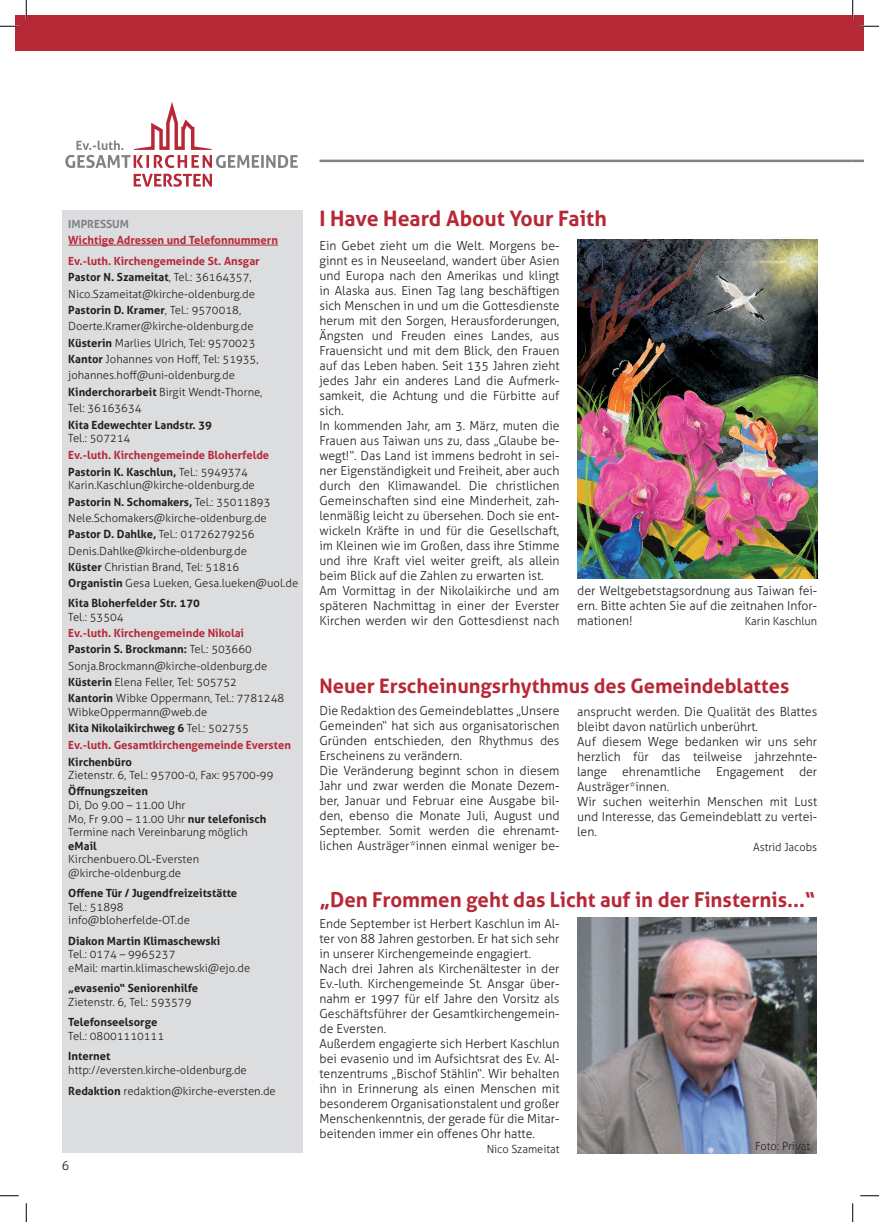
<style>
.page{position:relative;width:879px;height:1222px;background:#fff}
.page>*{position:absolute;margin:0;border:0;box-sizing:border-box;transform-origin:0 0}
.t1{font:700 21.25px "Aller";color:#b72837}
.t2{font:700 20.62px "Aller";color:#b72837}
.t3{font:700 20px "Aller";color:#b72837}
.t4{font:300 12.5px/15px "Aller";color:#231f20}
.t5{font:300 11.25px/16.4px "Aller";color:#231f20}
.t6{font:700 11.25px/16.8px "Aller";color:#b72837}
.t7{font:700 11.25px "Aller";color:#231f20}
.t8{font:700 11.25px "Aller";color:#808285}
.s1{font-weight:700}
.s2{color:#231f20}
.s3{font-weight:300;color:#231f20}
.s4{font-weight:700;color:#b72837}
</style>
<div class="page">
<svg style="left:65px;top:102px;width:233px;height:66px"></svg>
<svg style="left:134px;top:174px;width:78px;height:13px"></svg>
<div style="left:16px;top:16px;width:836px;height:35px;background:#b72837"></div>
<div style="left:852px;top:16px;width:10px;height:35px;background:#b72837"></div>
<div style="left:62px;top:211px;width:240px;height:942px;background:#dcdddf"></div>
<hr style="left:68px;top:245px;width:210px;height:1px;background:#b72837">
<img style="left:577px;top:239px;width:239px;height:339px">
<img style="left:577px;top:917px;width:239px;height:236px">
<hr style="left:320px;top:160px;width:531px;height:2px;background:#808285">
<svg style="left:853px;top:160px;width:9px;height:2px"></svg>
<svg style="left:0;top:25px;width:19px;height:2px"></svg>
<svg style="left:860px;top:25px;width:18px;height:2px"></svg>
<svg style="left:0;top:1195px;width:19px;height:1px"></svg>
<svg style="left:860px;top:1195px;width:18px;height:1px"></svg>
<svg style="left:25px;top:0;width:2px;height:19px"></svg>
<svg style="left:25px;top:1203px;width:2px;height:19px"></svg>
<svg style="left:851px;top:0;width:2px;height:19px"></svg>
<svg style="left:852px;top:1203px;width:1px;height:19px"></svg>
<p class="t8" style="left:68px;top:217px;width:62px">IMPRESSUM</p>
<p class="t6" style="left:68px;top:230px;width:211px;line-height:20.6px">Wichtige Adressen und Telefonnummern<br>Ev.-luth. Kirchengemeinde St. Ansgar</p>
<p class="t5" style="left:68px;top:269px;width:196px"><span class="s1">Pastor N. Szameitat</span>, Tel.: 36164357, Nico.Szameitat@kirche-oldenburg.de <span class="s1">Pastorin D. Kramer</span>, Tel.: 9570018, Doerte.Kramer@kirche-oldenburg.de <span class="s1">Küsterin</span> Marlies Ulrich, Tel: 9570023<br><span class="s1">Kantor</span> Johannes von Hoff, Tel: 51935, johannes.hoff@uni-oldenburg.de <span class="s1">Kinderchorarbeit</span> Birgit Wendt-Thorne, Tel: 36163634</p>
<p class="t7" style="left:68px;top:418px;width:145px">Kita Edewechter Landstr. 39</p>
<p class="t5" style="left:68px;top:430px;width:64px">Tel.: 507214</p>
<p class="t6" style="left:68px;top:447px;width:202px;line-height:16.4px">Ev.-luth. Kirchengemeinde Bloherfelde<br><span class="s2">Pastorin K. Kaschlun,</span> <span class="s3">Tel.: 5949374</span></p>
<p class="t5" style="left:68px;top:477px;width:231px">Karin.Kaschlun@kirche-oldenburg.de <span class="s1">Pastorin N. Schomakers,</span> Tel.: 35011893<br>Nele.Schomakers@kirche-oldenburg.de <span class="s1">Pastor D. Dahlke,</span> Tel.: 01726279256<br>Denis.Dahlke@kirche-oldenburg.de<br><span class="s1">Küster</span> Christian Brand, Tel: 51816<br><span class="s1">Organistin</span> Gesa Lueken, Gesa.lueken@uol.de</p>
<p class="t7" style="left:68px;top:596px;width:133px">Kita Bloherfelder Str. 170</p>
<p class="t5" style="left:68px;top:608px;width:57px">Tel.: 53504</p>
<p class="t5" style="left:68px;top:625px;width:217px"><span class="s4">Ev.-luth. Kirchengemeinde Nikolai </span><span class="s1">Pastorin S. Brockmann:</span> Tel.: 503660<br>Sonja.Brockmann@kirche-oldenburg.de <span class="s1">Küsterin</span> Elena Feller, Tel: 505752<br><span class="s1">Kantorin</span> Wibke Oppermann, Tel.: 7781248</p>
<p class="t6" style="left:68px;top:703px;width:224px"><span class="s3">WibkeOppermann@web.de<br></span><span class="s2">Kita Nikolaikirchweg 6</span> <span class="s3">Tel.: 502755<br></span>Ev.-luth. Gesamtkirchengemeinde Eversten</p>
<p class="t7" style="left:68px;top:755px;width:65px">Kirchenbüro</p>
<p class="t5" style="left:68px;top:767px;width:207px">Zietenstr. 6, Tel.: 95700-0, Fax: 95700-99</p>
<p class="t7" style="left:68px;top:784px;width:81px">Öffnungszeiten</p>
<p class="t5" style="left:68px;top:798px;width:199px;line-height:13.5px">Di, Do 9.00 – 11.00 Uhr<br>Mo, Fr 9.00 – 11.00 Uhr <span class="s1">nur telefonisch<br></span>Termine nach Vereinbarung möglich</p>
<p class="t7" style="left:68px;top:838px;width:30px">eMail</p>
<p class="t5" style="left:68px;top:852px;width:132px;line-height:13.5px">Kirchenbuero.OL-Eversten @kirche-oldenburg.de</p>
<p class="t7" style="left:68px;top:886px;width:170px">Offene Tür / Jugendfreizeitstätte</p>
<p class="t5" style="left:68px;top:900px;width:123px;line-height:13.5px">Tel.: 51898 info@bloherfelde-OT.de</p>
<p class="t7" style="left:68px;top:934px;width:153px">Diakon Martin Klimaschewski</p>
<p class="t5" style="left:68px;top:947px;width:183px;line-height:13.5px">Tel.: 0174 – 9965237<br>eMail: martin.klimaschewski@ejo.de</p>
<p class="t7" style="left:68px;top:981px;width:131px">„evasenio“ Seniorenhilfe</p>
<p class="t5" style="left:68px;top:993px;width:125px">Zietenstr. 6, Tel.: 593579</p>
<p class="t7" style="left:68px;top:1015px;width:91px">Telefonseelsorge</p>
<p class="t5" style="left:68px;top:1028px;width:97px">Tel.: 08001110111</p>
<p class="t7" style="left:68px;top:1049px;width:44px">Internet</p>
<p class="t5" style="left:68px;top:1060px;width:209px;line-height:20.6px">http://eversten.kirche-oldenburg.de<br><span class="s1">Redaktion</span> redaktion@kirche-eversten.de</p>
<p class="t4" style="left:62px;top:1157px;width:9px">6</p>
<h1 class="t1" style="left:319px;top:206px;width:289px">I Have Heard About Your Faith</h1>
<p class="t4" style="left:319px;top:238px;width:241px">Ein Gebet zieht um die Welt. Morgens be&shy;ginnt es in Neuseeland, wandert über Asien und Europa nach den Amerikas und klingt in Alaska aus. Einen Tag lang beschäftigen sich Menschen in und um die Gottesdienste herum mit den Sorgen, Herausforderungen, Ängsten und Freuden eines Landes, aus Frauensicht und mit dem Blick, den Frauen auf das Leben haben. Seit 135 Jahren zieht jedes Jahr ein anderes Land die Aufmerk&shy;samkeit, die Achtung und die Fürbitte auf sich.<br>In kommenden Jahr, am 3. März, muten die Frauen aus Taiwan uns zu, dass „Glaube be&shy;wegt!“. Das Land ist immens bedroht in sei&shy;ner Eigenständigkeit und Freiheit, aber auch durch den Klimawandel. Die christlichen Gemeinschaften sind eine Minderheit, zah&shy;lenmäßig leicht zu übersehen. Doch sie ent&shy;wickeln Kräfte in und für die Gesellschaft, im Kleinen wie im Großen, dass ihre Stimme und ihre Kraft viel weiter greift, als allein beim Blick auf die Zahlen zu erwarten ist.<br>Am Vormittag in der Nikolaikirche und am späteren Nachmittag in einer der Everster Kirchen werden wir den Gottesdienst nach</p>
<p class="t4" style="left:577px;top:583px;width:241px;text-align:justify">der Weltgebetstagsordnung aus Taiwan fei&shy;ern. Bitte achten Sie auf die zeitnahen Infor&shy;mationen!</p>
<p class="t5" style="left:744px;top:613px;width:74px">Karin Kaschlun</p>
<h3 class="t3" style="left:319px;top:673px;width:471px">Neuer Erscheinungsrhythmus des Gemeindeblattes</h3>
<p class="t4" style="left:319px;top:703px;width:241px">Die Redaktion des Gemeindeblattes „Unsere Gemeinden“ hat sich aus organisatorischen Gründen entschieden, den Rhythmus des Erscheinens zu verändern.<br>Die Veränderung beginnt schon in diesem Jahr und zwar werden die Monate Dezem&shy;ber, Januar und Februar eine Ausgabe bil&shy;den, ebenso die Monate Juli, August und September. Somit werden die ehrenamt&shy;lichen Austräger*innen einmal weniger be-</p>
<p class="t4" style="left:577px;top:704px;width:241px">ansprucht werden. Die Qualität des Blattes bleibt davon natürlich unberührt.<br>Auf diesem Wege bedanken wir uns sehr herzlich für das teilweise jahrzehnte&shy;lange ehrenamtliche Engagement der Austräger*innen.<br>Wir suchen weiterhin Menschen mit Lust und Interesse, das Gemeindeblatt zu vertei&shy;len.</p>
<p class="t5" style="left:752px;top:839px;width:66px">Astrid Jacobs</p>
<h2 class="t2" style="left:319px;top:887px;width:497px">„Den Frommen geht das Licht auf in der Finsternis...“</h2>
<p class="t4" style="left:319px;top:916px;width:241px">Ende September ist Herbert Kaschlun im Al&shy;ter von 88 Jahren gestorben. Er hat sich sehr in unserer Kirchengemeinde engagiert.<br>Nach drei Jahren als Kirchenältester in der Ev.-luth. Kirchengemeinde St. Ansgar über&shy;nahm er 1997 für elf Jahre den Vorsitz als Geschäftsführer der Gesamtkirchengemein&shy;de Eversten.<br>Außerdem engagierte sich Herbert Kaschlun bei evasenio und im Aufsichtsrat des Ev. Al&shy;tenzentrums „Bischof Stählin“. Wir behalten ihn in Erinnerung als einen Menschen mit besonderem Organisationstalent und großer Menschenkenntnis, der gerade für die Mitar&shy;beitenden immer ein offenes Ohr hatte.</p>
<p class="t5" style="left:486px;top:1140px;width:74px">Nico Szameitat</p>
<p class="t5" style="left:755px;top:1137px;width:56px">Foto: Privat</p>
</div>
